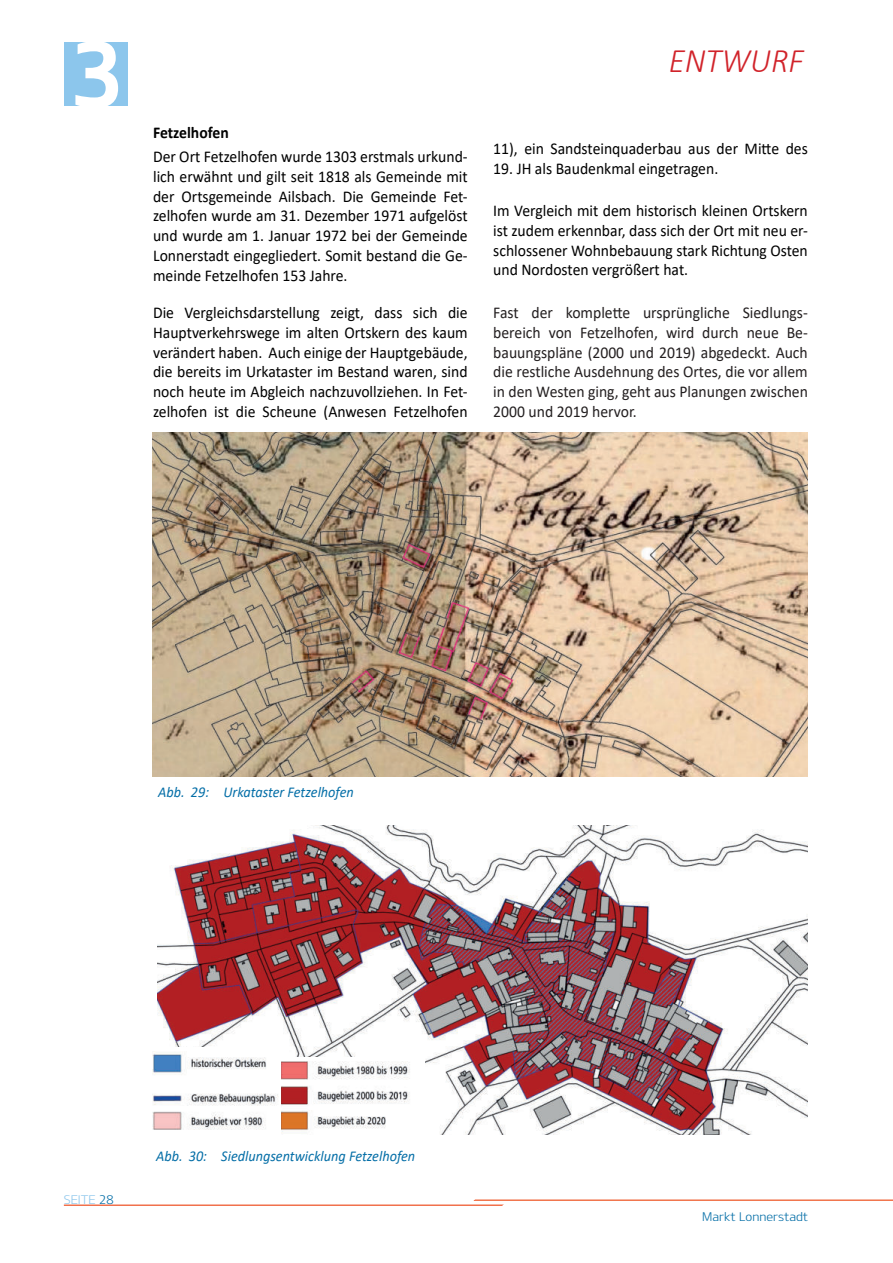
<style>
.page{position:relative;width:893px;height:1263px;background:#fff}
.page>*{position:absolute;margin:0;border:0;box-sizing:border-box;transform-origin:0 0}
.t1{font:90px "Design KOTFB";color:#fff}
.t2{font:italic 300 34.5px "Calibri";color:#d1232a;scale:.95 1}
.t3{font:16.5px/19.8px "Calibri";color:#000;text-align:justify;scale:.95 1}
.t4{font:16.5px/19.8px "Calibri";color:#231f20;text-align:justify;scale:.95 1}
.t5{font:700 16.5px "Calibri";color:#000;scale:.95 1}
.t6{font:italic 15px "Calibri";color:#046ea7;scale:.95 1}
.t7{font:12px "Design KOTFL";color:#046ea7}
.t8{font:12px "Design KOTFL";color:#8cc6ec}
.s1{color:#046ea7}
</style>
<div class="page">
<hr style="left:472px;top:1199px;width:421px;height:2px;background:#f1734a">
<hr style="left:64px;top:1204px;width:442px;height:2px;background:#f1714c">
<div style="left:64px;top:43px;width:64px;height:63px;background:#8cc6ec"></div>
<img style="left:153px;top:432px;width:655px;height:344px">
<img style="left:157px;top:825px;width:651px;height:309px">
<img style="left:281px;top:1057px;width:143px;height:77px">
<img style="left:152px;top:1047px;width:129px;height:87px">
<h1 class="t1" style="left:70px;top:24px;width:56px">3</h1>
<h2 class="t2" style="left:669px;top:40px;width:144px">ENTWURF</h2>
<p class="t5" style="left:153px;top:125px;width:81px">Fetzelhofen</p>
<p class="t3" style="left:153px;top:147px;width:333px">Der Ort Fetzelhofen wurde 1303 erstmals urkund&shy;lich erwähnt und gilt seit 1818 als Gemeinde mit der Ortsgemeinde Ailsbach. Die Gemeinde Fet&shy;zelhofen wurde am 31. Dezember 1971 aufgelöst und wurde am 1. Januar 1972 bei der Gemeinde Lonnerstadt eingegliedert. Somit bestand die Ge&shy;meinde Fetzelhofen 153 Jahre.</p>
<p class="t3" style="left:153px;top:303px;width:333px">Die Vergleichsdarstellung zeigt, dass sich die Hauptverkehrswege im alten Ortskern des kaum verändert haben. Auch einige der Hauptgebäude, die bereits im Urkataster im Bestand waren, sind noch heute im Abgleich nachzuvollziehen. In Fet&shy;zelhofen ist die Scheune (Anwesen Fetzelhofen</p>
<p class="t3" style="left:493px;top:138px;width:333px">11), ein Sandsteinquaderbau aus der Mitte des</p>
<p class="t3" style="left:493px;top:158px;width:238px">19. JH als Baudenkmal eingetragen.</p>
<p class="t3" style="left:493px;top:201px;width:333px">Im Vergleich mit dem historisch kleinen Ortskern ist zudem erkennbar, dass sich der Ort mit neu er&shy;schlossener Wohnbebauung stark Richtung Osten und Nordosten vergrößert hat.</p>
<p class="t4" style="left:493px;top:302px;width:333px">Fast der komplette ursprüngliche Siedlungs&shy;bereich von Fetzelhofen, wird durch neue Be&shy;bauungspläne (2000 und 2019) abgedeckt. Auch die restliche Ausdehnung des Ortes, die vor allem in den Westen ging, geht aus Planungen zwischen 2000 und 2019 hervor.</p>
<p class="t6" style="left:158px;top:781px;width:207px">Abb. 29: Urkataster Fetzelhofen</p>
<p class="t8" style="left:64px;top:1195px;width:51px">SEITE <span class="s1">28</span></p>
<p class="t6" style="left:156px;top:1146px;width:274px">Abb. 30: Siedlungsentwicklung Fetzelhofen</p>
<p class="t7" style="left:702px;top:1211px;width:107px">Markt Lonnerstadt</p>
</div>
